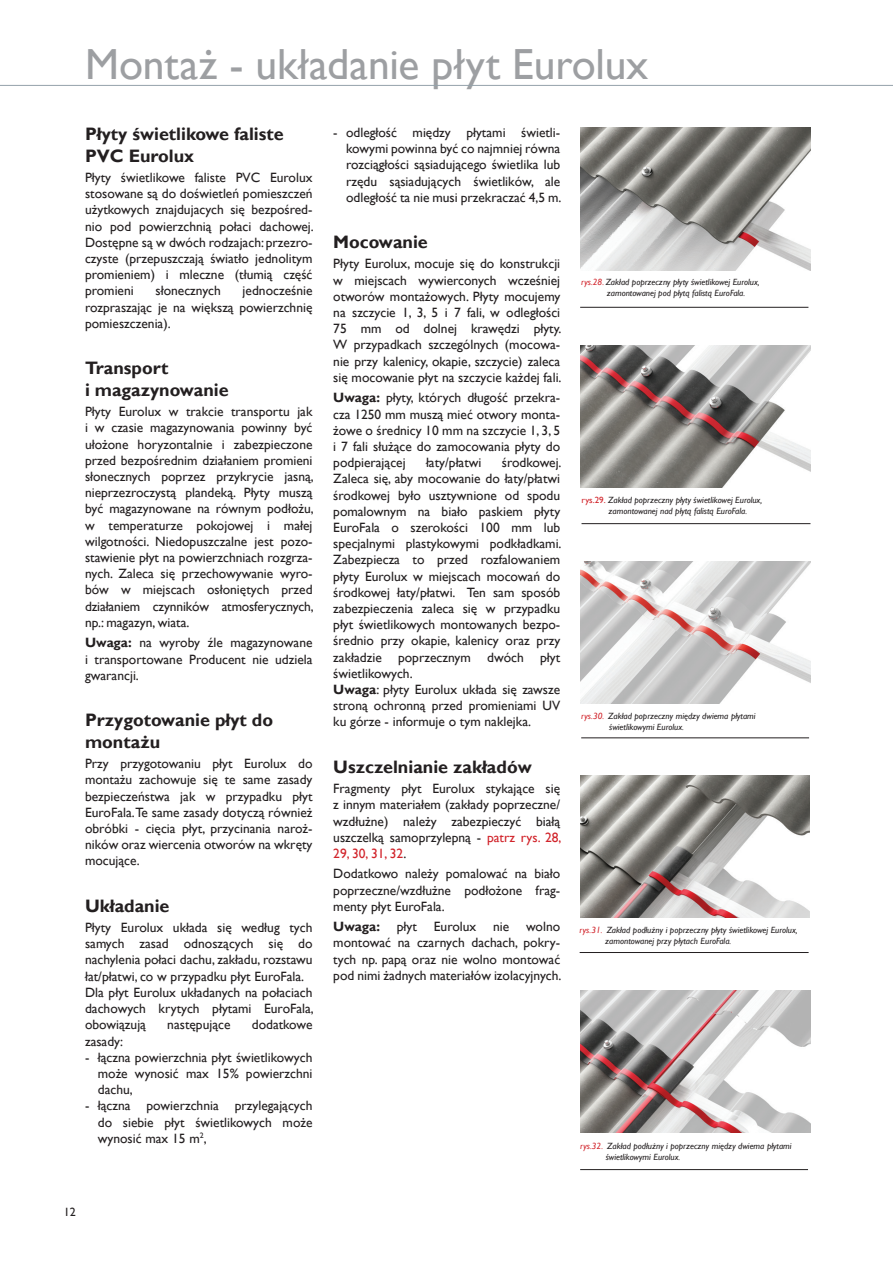
<style>
.page{position:relative;width:893px;height:1263px;background:#fff}
.page>*{position:absolute;margin:0;border:0;box-sizing:border-box;transform-origin:0 0}
.t1{font:43.5px "Gill Sans";color:#9d9fa2}
.t2{font:700 18px/21.6px "Gill Sans";color:#231f20}
.t3{font:13.5px/16.2px "Gill Sans";color:#231f20;text-align:justify}
.t4{font:12px "Gill Sans";color:#231f20}
.t5{font:italic 9px/10.8px "Gill Sans";color:#231f20}
.s1{font-weight:700}
.s2{color:#d1232a}
.s3{font-style:normal;color:#d1232a}
</style>
<div class="page">
<hr style="left:0;top:85px;width:893px;height:1px;background:#94a2aa">
<hr style="left:581px;top:523px;width:229px;height:1px;background:#231f20">
<img style="left:581px;top:345px;width:229px;height:142px">
<hr style="left:580px;top:307px;width:228px;height:1px;background:#231f20">
<img style="left:580px;top:127px;width:230px;height:144px">
<hr style="left:581px;top:737px;width:228px;height:1px;background:#231f20">
<img style="left:580px;top:561px;width:230px;height:143px">
<hr style="left:580px;top:952px;width:229px;height:1px;background:#231f20">
<img style="left:580px;top:776px;width:230px;height:142px">
<hr style="left:580px;top:1169px;width:228px;height:1px;background:#231f20">
<img style="left:580px;top:990px;width:230px;height:142px">
<h1 class="t1" style="left:85px;top:39px;width:565px">Montaż - układanie płyt Eurolux</h1>
<h2 class="t2" style="left:85px;top:124px;width:200px">Płyty świetlikowe faliste<br>PVC Eurolux</h2>
<p class="t3" style="left:85px;top:170px;width:230px">Płyty świetlikowe faliste PVC Eurolux stosowane są do doświetleń pomieszczeń użytkowych znajdujacych się bezpośred&shy;nio pod powierzchnią połaci dachowej.<br>Dostępne są w dwóch rodzajach: przezro&shy;czyste (przepuszczają światło jednolitym promieniem) i mleczne (tłumią część promieni</p>
<p class="t3" style="left:85px;top:283px;width:229px;text-indent:158px">jednocześnie rozpraszając je na większą powierzchnię pomieszczenia).</p>
<h2 class="t2" style="left:85px;top:358px;width:145px">Transport<br>i magazynowanie</h2>
<p class="t3" style="left:85px;top:404px;width:230px">Płyty Eurolux w trakcie transportu jak i w czasie magazynowania powinny być ułożone horyzontalnie i zabezpieczone przed bezpośrednim działaniem promieni słonecznych poprzez przykrycie jasną, nieprzezroczystą plandeką. Płyty muszą być magazynowane na równym podłożu, w temperaturze pokojowej i małej wilgotności. Niedopuszczalne jest pozo&shy;stawienie płyt na powierzchniach rozgrza&shy;nych. Zaleca się przechowywanie wyro&shy;bów w miejscach osłoniętych przed działaniem czynników atmosferycznych, np.: magazyn, wiata.</p>
<p class="t3" style="left:85px;top:635px;width:229px"><span class="s1">Uwaga:</span> na wyroby źle magazynowane i transportowane Producent nie udziela gwarancji.</p>
<h2 class="t2" style="left:85px;top:710px;width:190px">Przygotowanie płyt do montażu</h2>
<p class="t3" style="left:85px;top:756px;width:229px">Przy przygotowaniu płyt Eurolux do montażu zachowuje się te same zasady bezpieczeństwa jak w przypadku płyt EuroFala.Te same zasady dotyczą również obróbki - cięcia płyt, przycinania naroż&shy;ników oraz wiercenia otworów na wkręty mocujące.</p>
<h2 class="t2" style="left:85px;top:895px;width:86px">Układanie</h2>
<p class="t3" style="left:85px;top:920px;width:230px;text-align:left">Płyty Eurolux układa się według tych samych zasad odnoszących się do nachylenia połaci dachu, zakładu, rozstawu łat/płatwi, co w przypadku płyt EuroFala.<br>Dla płyt Eurolux układanych na połaciach dachowych krytych płytami EuroFala, obowiązują</p>
<p class="t3" style="left:156px;top:283px;width:67px">słonecznych</p>
<p class="t3" style="left:167px;top:1017px;width:65px">następujące</p>
<p class="t3" style="left:252px;top:1017px;width:62px">dodatkowe</p>
<p class="t3" style="left:85px;top:1033px;width:40px">zasady:</p>
<p class="t3" style="left:98px;top:1049px;width:216px;text-indent:-13px">- łączna powierzchnia płyt świetlikowych może wynosić max 15% powierzchni dachu,</p>
<p class="t3" style="left:98px;top:1098px;width:216px;text-indent:-13px">- łączna powierzchnia przylegających do siebie płyt świetlikowych może wynosić max 15 m<sup>2</sup>,</p>
<p class="t3" style="left:346px;top:124px;width:217px;text-indent:-13px">- odległość między płytami świetli&shy;kowymi powinna być co najmniej równa rozciągłości sąsiadującego świetlika lub rzędu sąsiadujących świetlików, ale odległość ta nie musi przekraczać 4,5 m.</p>
<h2 class="t2" style="left:333px;top:232px;width:96px">Mocowanie</h2>
<p class="t3" style="left:333px;top:256px;width:230px">Płyty Eurolux, mocuje się do konstrukcji w miejscach wywierconych wcześniej otworów montażowych. Płyty mocujemy na szczycie 1, 3, 5 i 7 fali, w odległości 75 mm od dolnej krawędzi płyty.<br>W przypadkach szczególnych (mocowa&shy;nie przy kalenicy, okapie, szczycie) zaleca się mocowanie płyt na szczycie każdej fali.</p>
<p class="t3" style="left:333px;top:390px;width:228px"><span class="s1">Uwaga:</span> płyty, których długość przekra&shy;cza 1250 mm muszą mieć otwory monta&shy;żowe o średnicy 10 mm na szczycie 1, 3, 5 i 7 fali służące do zamocowania płyty do podpierającej</p>
<p class="t3" style="left:333px;top:455px;width:230px;text-align:left;text-indent:169px">środkowej.<br>Zaleca się, aby mocowanie do łaty/płatwi środkowej było usztywnione od spodu pomalownym na biało paskiem płyty EuroFala o szerokości 100 mm lub specjalnymi plastykowymi podkładkami.<br>Zabezpiecza to przed rozfalowaniem płyty Eurolux w miejscach mocowań do środkowej łaty/płatwi. Ten sam sposób zabezpieczenia zaleca się w przypadku płyt świetlikowych montowanych bezpo&shy;średnio przy okapie, kalenicy oraz przy zakładzie poprzecznym dwóch płyt świetlikowych.<br><span class="s1">Uwaga</span>: płyty Eurolux układa się zawsze stroną ochronną przed promieniami UV ku górze - informuje o tym naklejka.</p>
<h2 class="t2" style="left:333px;top:756px;width:200px">Uszczelnianie zakładów</h2>
<p class="t3" style="left:333px;top:781px;width:230px">Fragmenty płyt Eurolux stykające się z innym materiałem (zakłady poprzeczne/ wzdłużne) należy zabezpieczyć białą uszczelką samoprzylepną - <span class="s2">patrz rys. 28, 29, 30, 31, 32</span>.</p>
<p class="t3" style="left:333px;top:866px;width:228px">Dodatkowo należy pomalować na biało poprzeczne/wzdłużne podłożone frag&shy;menty płyt EuroFala.</p>
<p class="t3" style="left:333px;top:919px;width:230px"><span class="s1">Uwaga:</span> płyt Eurolux nie wolno montować na czarnych dachach, pokry&shy;tych np. papą oraz nie wolno montować pod nimi żadnych materiałów izolacyjnych.</p>
<p class="t3" style="left:426px;top:455px;width:57px">łaty/płatwi</p>
<p class="t5" style="left:607px;top:277px;width:155px;text-indent:-26px"><span class="s2">rys.28.</span> Zakład poprzeczny płyty świetlikowej Eurolux, zamontowanej pod płytą falistą EuroFala.</p>
<p class="t5" style="left:608px;top:495px;width:155px;text-indent:-27px"><span class="s3">rys.29.</span> Zakład poprzeczny płyty świetlikowej Eurolux, zamontowanej nad płytą falistą EuroFala.</p>
<p class="t5" style="left:609px;top:710px;width:148px;text-indent:-28px"><span class="s2">rys.30.</span> Zakład poprzeczny między dwiema płytami świetlikowymi Eurolux.</p>
<p class="t5" style="left:605px;top:925px;width:194px;text-indent:-26px"><span class="s2">rys.31.</span> Zakład podłużny i poprzeczny płyty świetlikowej Eurolux, zamontowanej przy płytach EuroFala.</p>
<p class="t5" style="left:606px;top:1141px;width:187px;text-indent:-26px"><span class="s2">rys.32.</span> Zakład podłużny i poprzeczny między dwiema płytami świetlikowymi Eurolux.</p>
<p class="t4" style="left:64px;top:1205px;width:13px">12</p>
</div>
